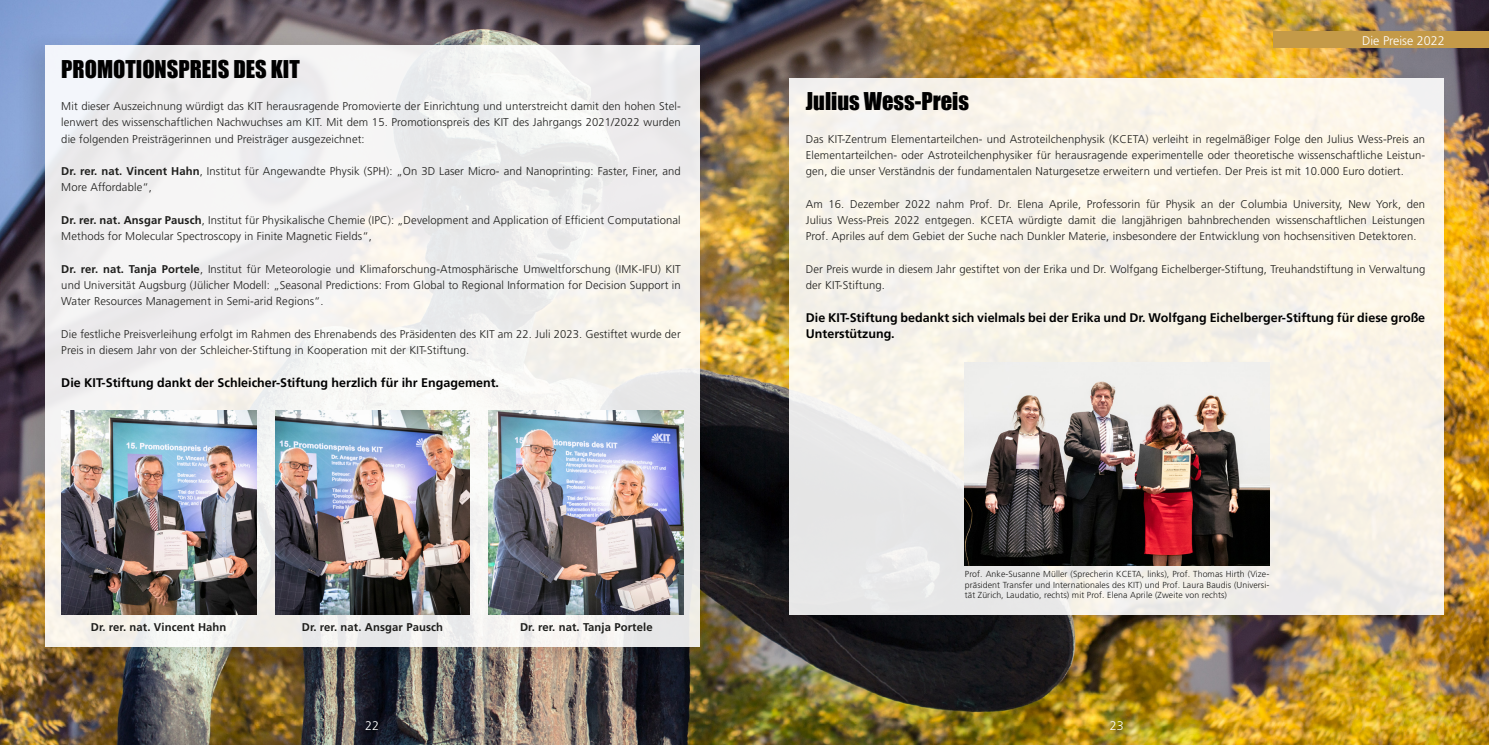
<style>
.page{position:relative;width:1489px;height:745px;background:#fff}
.page>*{position:absolute;margin:0;border:0;box-sizing:border-box;transform-origin:0 0}
.t1{font:22.5px "Impact";color:#000}
.t2{font:700 12.5px/16.2px "Frutiger LT Std";color:#000}
.t3{font:300 12.5px "Frutiger LT Std";color:#fff}
.t4{font:300 11.25px/16.2px "Frutiger LT Std";letter-spacing:.01em;color:#1d1d1b;text-align:justify}
.t5{font:700 11.25px "Frutiger LT Std";letter-spacing:.01em;color:#1d1d1b}
.t6{font:300 8.75px/10.5px "Frutiger LT Std";letter-spacing:.01em;color:#1d1d1b;text-align:justify}
.s1{font-weight:700}
</style>
<div class="page">
<img style="left:0;top:0;width:1488px;height:744px">
<div style="left:13px;top:29px;width:695px;height:641px;background:#000;opacity:.14"></div>
<div style="left:45px;top:45px;width:654px;height:601px;background:#f1f1ee"></div>
<div style="left:1273px;top:31px;width:215px;height:17px;background:#c49a48"></div>
<img style="left:275px;top:410px;width:195px;height:204px">
<img style="left:489px;top:410px;width:194px;height:204px">
<img style="left:61px;top:410px;width:195px;height:204px">
<div style="left:757px;top:62px;width:694px;height:576px;background:#000;opacity:.14"></div>
<div style="left:789px;top:78px;width:654px;height:536px;background:linear-gradient(to right,#f1efea,#faf4e8)"></div>
<img style="left:964px;top:362px;width:305px;height:203px">
<h1 class="t1" style="left:61px;top:51px;width:240px">PROMOTIONSPREIS DES KIT</h1>
<p class="t4" style="left:61px;top:98px;width:621px">Mit dieser Auszeichnung würdigt das KIT herausragende Promovierte der Einrichtung und unterstreicht damit den hohen Stel&shy;lenwert des wissenschaftlichen Nachwuchses am KIT. Mit dem 15. Promotionspreis des KIT des Jahrgangs 2021/2022 wurden die folgenden Preisträgerinnen und Preisträger ausgezeichnet:</p>
<p class="t4" style="left:61px;top:163px;width:621px"><span class="s1">Dr. rer. nat. Vincent Hahn</span>, Institut für Angewandte Physik (SPH): „On 3D Laser Micro- and Nanoprinting: Faster, Finer, and<br>More Affordable“,</p>
<p class="t4" style="left:61px;top:212px;width:621px"><span class="s1">Dr. rer. nat. Ansgar Pausch</span>, Institut für Physikalische Chemie (IPC): „Development and Application of Efficient Computational<br>Methods for Molecular Spectroscopy in Finite Magnetic Fields“,</p>
<p class="t4" style="left:61px;top:261px;width:621px"><span class="s1">Dr. rer. nat. Tanja Portele</span>, Institut für Meteorologie und Klimaforschung-Atmosphärische Umweltforschung (IMK-IFU) KIT und Universität Augsburg (Jülicher Modell: „Seasonal Predictions: From Global to Regional Information for Decision Support in Water Resources Management in Semi-arid Regions“.</p>
<p class="t4" style="left:61px;top:326px;width:621px">Die festliche Preisverleihung erfolgt im Rahmen des Ehrenabends des Präsidenten des KIT am 22. Juli 2023. Gestiftet wurde der<br>Preis in diesem Jahr von der Schleicher-Stiftung in Kooperation mit der KIT-Stiftung.</p>
<p class="t2" style="left:61px;top:374px;width:439px">Die KIT-Stiftung dankt der Schleicher-Stiftung herzlich für ihr Engagement.</p>
<p class="t5" style="left:91px;top:619px;width:137px">Dr. rer. nat. Vincent Hahn</p>
<p class="t5" style="left:302px;top:619px;width:143px">Dr. rer. nat. Ansgar Pausch</p>
<p class="t5" style="left:520px;top:619px;width:134px">Dr. rer. nat. Tanja Portele</p>
<p class="t3" style="left:1361px;top:34px;width:84px">Die Preise 2022</p>
<h1 class="t1" style="left:805px;top:84px;width:165px">Julius Wess-Preis</h1>
<p class="t4" style="left:805px;top:131px;width:621px">Das KIT-Zentrum Elementarteilchen- und Astroteilchenphysik (KCETA) verleiht in regelmäßiger Folge den Julius Wess-Preis an Elementarteilchen- oder Astroteilchenphysiker für herausragende experimentelle oder theoretische wissenschaftliche Leistun&shy;gen, die unser Verständnis der fundamentalen Naturgesetze erweitern und vertiefen. Der Preis ist mit 10.000 Euro dotiert.</p>
<p class="t4" style="left:805px;top:196px;width:621px">Am 16. Dezember 2022 nahm Prof. Dr. Elena Aprile, Professorin für Physik an der Columbia University, New York, den Julius Wess-Preis 2022 entgegen. KCETA würdigte damit die langjährigen bahnbrechenden wissenschaftlichen Leistungen Prof. Apriles auf dem Gebiet der Suche nach Dunkler Materie, insbesondere der Entwicklung von hochsensitiven Detektoren.</p>
<p class="t4" style="left:805px;top:261px;width:621px">Der Preis wurde in diesem Jahr gestiftet von der Erika und Dr. Wolfgang Eichelberger-Stiftung, Treuhandstiftung in Verwaltung der KIT-Stiftung.</p>
<p class="t2" style="left:805px;top:309px;width:621px">Die KIT-Stiftung bedankt sich vielmals bei der Erika und Dr. Wolfgang Eichelberger-Stiftung für diese große<br>Unterstützung.</p>
<p class="t6" style="left:964px;top:568px;width:306px">Prof. Anke-Susanne Müller (Sprecherin KCETA, links), Prof. Thomas Hirth (Vize&shy;präsident Transfer und Internationales des KIT) und Prof. Laura Baudis (Universi&shy;tät Zürich, Laudatio, rechts) mit Prof. Elena Aprile (Zweite von rechts)</p>
<p class="t3" style="left:365px;top:717px;width:15px">22</p>
<p class="t3" style="left:1109px;top:717px;width:15px">23</p>
</div>
